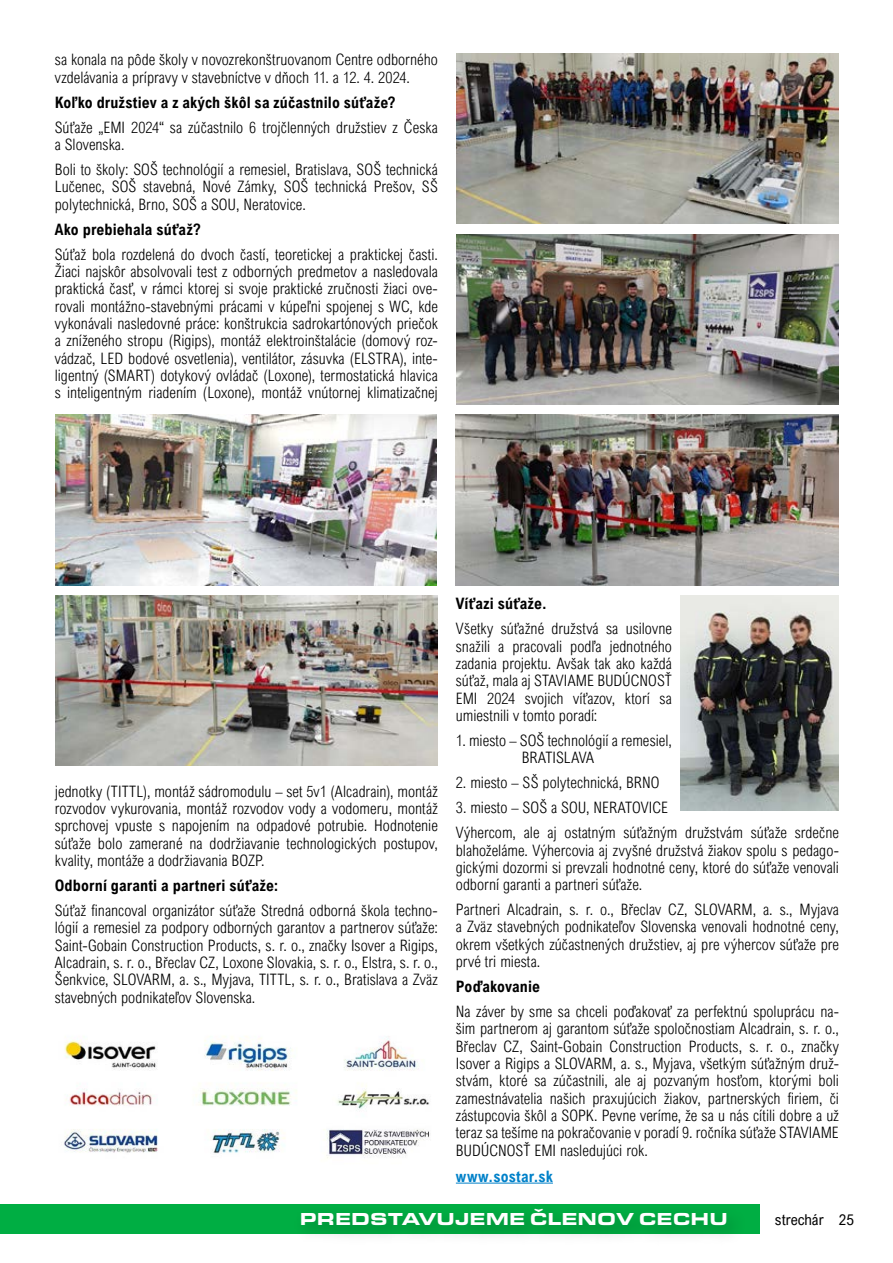
<style>
.page{position:relative;width:893px;height:1263px;background:#fff}
.page>*{position:absolute;margin:0;border:0;box-sizing:border-box;transform-origin:0 0}
.t1{font:900 expanded 18px "Eurostile TOT";color:#fff}
.t2{font:300 15.75px/17.2px "Arial Nova Cond";letter-spacing:.005em;color:#000;text-align:justify}
.t3{font:700 15.75px "Arial Nova Cond";letter-spacing:.01em;color:#000}
.t4{font:700 15.75px "Arial Nova Cond";letter-spacing:.015em;color:#0081c9}
.t5{font:15px "Arial Nova Cond";color:#000}
</style>
<div class="page">
<div style="left:0;top:1204px;width:760px;height:30px;background:#00ae43"></div>
<div style="left:293px;top:1201px;width:453px;height:45px;background:#000;opacity:.28"></div>
<img style="left:64px;top:1036px;width:365px;height:122px">
<hr style="left:456px;top:1183px;width:97px;height:1px;background:#0081c9">
<img style="left:456px;top:54px;width:383px;height:170px">
<img style="left:56px;top:415px;width:381px;height:170px">
<img style="left:55px;top:596px;width:383px;height:170px">
<img style="left:680px;top:596px;width:159px;height:214px">
<img style="left:456px;top:415px;width:383px;height:170px">
<img style="left:456px;top:234px;width:383px;height:170px">
<p class="t2" style="left:55px;top:51px;width:385px">sa konala na pôde školy v novozrekonštruovanom Centre odborného vzdelávania a prípravy v stavebníctve v dňoch 11. a 12. 4. 2024.</p>
<p class="t3" style="left:55px;top:92px;width:342px">Koľko družstiev a z akých škôl sa zúčastnilo súťaže?</p>
<p class="t2" style="left:55px;top:118px;width:385px">Súťaže „EMI 2024“ sa zúčastnilo 6 trojčlenných družstiev z Česka a Slovenska.</p>
<p class="t2" style="left:55px;top:161px;width:385px">Boli to školy: SOŠ technológií a remesiel, Bratislava, SOŠ technická Lučenec, SOŠ stavebná, Nové Zámky, SOŠ technická Prešov, SŠ polytechnická, Brno, SOŠ a SOU, Neratovice.</p>
<p class="t3" style="left:55px;top:219px;width:148px">Ako prebiehala súťaž?</p>
<p class="t2" style="left:55px;top:245px;width:385px">Súťaž bola rozdelená do dvoch častí, teoretickej a praktickej časti.<br>Žiaci najskôr absolvovali test z odborných predmetov a nasledovala praktická časť, v rámci ktorej si svoje praktické zručnosti žiaci ove&shy;rovali montážno-stavebnými prácami v kúpeľni spojenej s WC, kde vykonávali nasledovné práce: konštrukcia sadrokartónových priečok a zníženého stropu (Rigips), montáž elektroinštalácie (domový roz&shy;vádzač, LED bodové osvetlenia), ventilátor, zásuvka (ELSTRA), inte&shy;ligentný (SMART) dotykový ovládač (Loxone), termostatická hlavica s inteligentným riadením (Loxone), montáž vnútornej klimatizačnej</p>
<p class="t2" style="left:55px;top:782px;width:385px">jednotky (TITTL), montáž sádromodulu – set 5v1 (Alcadrain), montáž rozvodov vykurovania, montáž rozvodov vody a vodomeru, montáž sprchovej vpuste s napojením na odpadové potrubie. Hodnotenie súťaže bolo zamerané na dodržiavanie technologických postupov, kvality, montáže a dodržiavania BOZP.</p>
<p class="t3" style="left:55px;top:876px;width:226px">Odborní garanti a partneri súťaže:</p>
<p class="t2" style="left:55px;top:902px;width:385px">Súťaž financoval organizátor súťaže Stredná odborná škola techno&shy;lógií a remesiel za podpory odborných garantov a partnerov súťaže:<br>Saint-Gobain Construction Products, s. r. o., značky Isover a Rigips, Alcadrain, s. r. o., Břeclav CZ, Loxone Slovakia, s. r. o., Elstra, s. r. o., Šenkvice, SLOVARM, a. s., Myjava, TITTL, s. r. o., Bratislava a Zväz stavebných podnikateľov Slovenska.</p>
<p class="t3" style="left:456px;top:594px;width:93px">Víťazi súťaže.</p>
<p class="t2" style="left:456px;top:620px;width:218px">Všetky súťažné družstvá sa usilovne snažili a pracovali podľa jednotného zadania projektu. Avšak tak ako každá súťaž, mala aj STAVIAME BUDÚCNOSŤ EMI 2024 svojich víťazov, ktorí sa umiestnili v tomto poradí:</p>
<p class="t2" style="left:522px;top:731px;width:152px;text-indent:-66px">1. miesto – SOŠ technológií a remesiel,<br>BRATISLAVA</p>
<p class="t2" style="left:456px;top:774px;width:205px">2. miesto – SŠ polytechnická, BRNO</p>
<p class="t2" style="left:456px;top:795px;width:385px;line-height:25px">3. miesto – SOŠ a SOU, NERATOVICE<br>Výhercom, ale aj ostatným súťažným družstvám súťaže srdečne</p>
<p class="t2" style="left:456px;top:841px;width:385px">blahoželáme. Výhercovia aj zvyšné družstvá žiakov spolu s pedago&shy;gickými dozormi si prevzali hodnotné ceny, ktoré do súťaže venovali odborní garanti a partneri súťaže.</p>
<p class="t2" style="left:456px;top:901px;width:385px">Partneri Alcadrain, s. r. o., Břeclav CZ, SLOVARM, a. s., Myjava a Zväz stavebných podnikateľov Slovenska venovali hodnotné ceny, okrem všetkých zúčastnených družstiev, aj pre výhercov súťaže pre prvé tri miesta.</p>
<p class="t3" style="left:456px;top:977px;width:86px">Poďakovanie</p>
<p class="t2" style="left:456px;top:1003px;width:385px">Na záver by sme sa chceli poďakovať za perfektnú spoluprácu na&shy;šim partnerom aj garantom súťaže spoločnostiam Alcadrain, s. r. o., Břeclav CZ, Saint-Gobain Construction Products, s. r. o., značky Isover a Rigips a SLOVARM, a. s., Myjava, všetkým súťažným druž&shy;stvám, ktoré sa zúčastnili, ale aj pozvaným hosťom, ktorými boli zamestnávatelia našich praxujúcich žiakov, partnerských firiem, či zástupcovia škôl a SOPK. Pevne veríme, že sa u nás cítili dobre a už teraz sa tešíme na pokračovanie v poradí 9. ročníka súťaže STAVIAME BUDÚCNOSŤ EMI nasledujúci rok.</p>
<p class="t4" style="left:456px;top:1166px;width:99px">www.sostar.sk</p>
<p class="t1" style="left:300px;top:1209px;width:429px">PREDSTAVUJEME ČLENOV CECHU</p>
<p class="t5" style="left:775px;top:1210px;width:81px">strechár 25</p>
</div>
